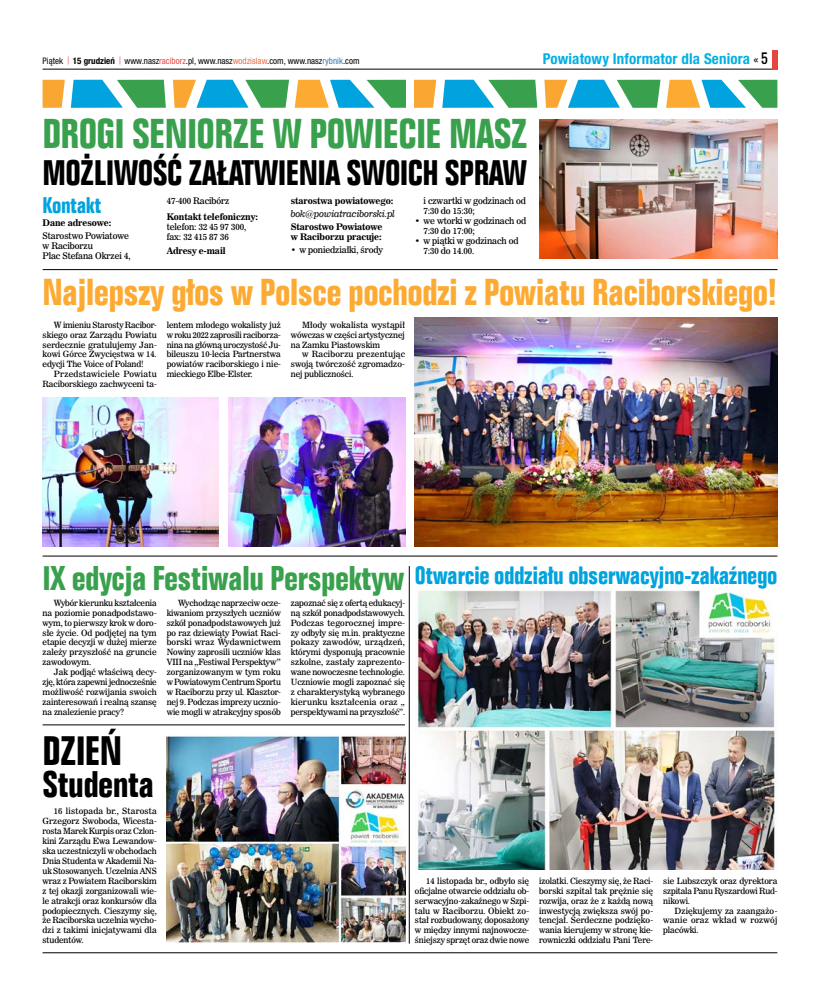
<style>
.page{position:relative;width:820px;height:993px;background:#fff}
.page>*{position:absolute;margin:0;border:0;box-sizing:border-box;transform-origin:0 0}
.t1{font:40.5px "Folio Bd Cn EU Normal";letter-spacing:-.02em;color:#39a14d}
.t2{font:40px "Folio Bd Cn EU Normal";letter-spacing:-.02em;color:#000}
.t3{font:36.5px "Folio Bd Cn EU Normal";letter-spacing:-.02em;color:#fdaa33}
.t4{font:36px "Folio Bd Cn EU Normal";letter-spacing:-.02em;color:#000}
.t5{font:34.5px "Folio Bd Cn EU Normal";letter-spacing:-.02em;color:#000}
.t6{font:33.4px "Folio Bd Cn EU Normal";letter-spacing:-.02em;color:#39a14d}
.t7{font:24.4px "Folio Bd Cn EU Normal";letter-spacing:-.02em;color:#00a3de}
.t8{font:22px "Folio Bd Cn EU Normal";letter-spacing:-.02em;color:#00a3de}
.t9{font:700 condensed 15px "Helvetica Neue LT Pro";letter-spacing:.01em;color:#00afe3}
.t10{font:9px/10px "News 706 EU";letter-spacing:-.01em;color:#000}
.t11{font:700 9px/10px "News 706 EU";letter-spacing:-.01em;color:#000}
.t12{font:condensed 9px "Helvetica Neue LT Pro";color:#000}
.t13{font:italic 9px "News 706 EU";letter-spacing:-.01em;color:#000}
.t14{font:8.5px/9.9px "News 706 EU";letter-spacing:-.01em;color:#000;text-align:justify}
.s1{font-family:"Oswald";font-weight:300;font-stretch:normal;color:#e74640}
.s2{font-weight:700}
.s3{color:#e74641}
.s4{color:#ec6e44}
.s5{color:#377db3}
.s6{font-weight:400;font-size:13px;color:#000}
.s7{font-family:"Oswald";font-weight:400;font-stretch:normal;font-size:13px;color:#000}
</style>
<div class="page">
<hr style="left:43px;top:69px;width:734px;height:1px;background:#000">
<div style="left:771px;top:50px;width:6px;height:19px;background:#e74640"></div>
<svg style="left:43px;top:80px;width:22px;height:28px"></svg>
<svg style="left:71px;top:80px;width:95px;height:28px"></svg>
<svg style="left:173px;top:80px;width:233px;height:28px"></svg>
<svg style="left:414px;top:80px;width:22px;height:28px"></svg>
<svg style="left:442px;top:80px;width:95px;height:28px"></svg>
<svg style="left:544px;top:80px;width:233px;height:28px"></svg>
<hr style="left:43px;top:951px;width:734px;height:1px;background:#000">
<img style="left:539px;top:119px;width:238px;height:140px">
<hr style="left:43px;top:269px;width:734px;height:1px;background:#000">
<img style="left:417px;top:589px;width:359px;height:280px">
<img style="left:415px;top:317px;width:362px;height:229px">
<img style="left:43px;top:397px;width:176px;height:149px">
<img style="left:229px;top:397px;width:176px;height:149px">
<hr style="left:43px;top:555px;width:734px;height:1px;background:#000">
<hr style="left:43px;top:724px;width:362px;height:1px;background:#000">
<hr style="left:409px;top:566px;width:1px;height:377px;background:#000">
<img style="left:167px;top:734px;width:238px;height:209px">
<p class="t12" style="left:43px;top:55px;width:318px">Piątek <span class="s1">|</span> <span class="s2">15 grudzień</span> <span class="s1">|</span> www.nasz<span class="s3">raciborz</span>.pl, www.nasz<span class="s4">wodzislaw</span>.com, www.nasz<span class="s5">rybnik</span>.com</p>
<h3 class="t9" style="left:542px;top:49px;width:226px">Powiatowy Informator dla Seniora <span class="s6">«</span> <span class="s7">5</span></h3>
<h1 class="t1" style="left:43px;top:108px;width:486px">DROGI SENIORZE W POWIECIE MASZ</h1>
<h3 class="t5" style="left:43px;top:151px;width:486px">MOŻLIWOŚĆ ZAŁATWIENIA SWOICH SPRAW</h3>
<h3 class="t8" style="left:43px;top:191px;width:60px">Kontakt</h3>
<p class="t11" style="left:43px;top:218px;width:70px">Dane adresowe:</p>
<p class="t10" style="left:43px;top:231px;width:89px">Starostwo Powiatowe w Raciborzu<br>Plac Stefana Okrzei 4,</p>
<p class="t10" style="left:167px;top:197px;width:64px">47-400 Racibórz</p>
<p class="t11" style="left:167px;top:212px;width:93px">Kontakt telefoniczny:</p>
<p class="t10" style="left:167px;top:223px;width:81px">telefon: 32 45 97 300, fax: 32 415 87 36</p>
<p class="t11" style="left:167px;top:245px;width:60px">Adresy e-mail</p>
<p class="t10" style="left:423px;top:197px;width:104px">i czwartki w godzinach od<br>7:30 do 15:30;</p>
<p class="t10" style="left:423px;top:217px;width:104px;text-indent:-9px">• we wtorki w godzinach od<br>7:30 do 17:00;</p>
<p class="t10" style="left:423px;top:237px;width:97px;text-indent:-9px">• w piątki w godzinach od<br>7:30 do 14.00.</p>
<h3 class="t3" style="left:43px;top:269px;width:736px">Najlepszy głos w Polsce pochodzi z Powiatu Raciborskiego!</h3>
<p class="t14" style="left:43px;top:320px;width:116px;text-indent:11px">W imieniu Starosty Racibor&shy;skiego oraz Zarządu Powiatu serdecznie gratulujemy Jan&shy;kowi Górce Zwycięstwa w 14. edycji The Voice of Poland!</p>
<p class="t14" style="left:43px;top:369px;width:116px;text-align:right">Przedstawiciele Powiatu<br>Raciborskiego zachwyceni ta-</p>
<p class="t11" style="left:291px;top:196px;width:104px">starostwa powiatowego:</p>
<p class="t13" style="left:291px;top:209px;width:105px">bok@powiatraciborski.pl</p>
<p class="t11" style="left:291px;top:222px;width:93px">Starostwo Powiatowe w Raciborzu pracuje:</p>
<p class="t10" style="left:291px;top:246px;width:94px">• w poniedziałki, środy</p>
<p class="t14" style="left:167px;top:320px;width:116px">lentem młodego wokalisty już w roku 2022 zaprosili raciborza&shy;nina na główną uroczystość Ju&shy;bileuszu 10-lecia Partnerstwa powiatów raciborskiego i nie&shy;mieckiego Elbe-Elster.</p>
<p class="t14" style="left:291px;top:320px;width:116px;text-indent:11px">Młody wokalista wystąpił wówczas w części artystycznej na Zamku Piastowskim</p>
<p class="t14" style="left:291px;top:350px;width:116px;text-indent:11px">w Raciborzu prezentując swoją twórczość zgromadzo&shy;nej publiczności.</p>
<h3 class="t6" style="left:43px;top:556px;width:363px">IX edycja Festiwalu Perspektyw</h3>
<p class="t14" style="left:43px;top:598px;width:116px;text-indent:11px">Wybór kierunku kształcenia na poziomie ponadpodstawo&shy;wym, to pierwszy krok w doro&shy;słe życie. Od podjętej na tym etapie decyzji w dużej mierze zależy przyszłość na gruncie zawodowym.</p>
<p class="t14" style="left:43px;top:667px;width:116px;text-indent:11px">Jak podjąć właściwą decy&shy;zję, która zapewni jednocześnie możliwość rozwijania swoich zainteresowań i realną szansę na znalezienie pracy?</p>
<p class="t14" style="left:167px;top:598px;width:116px;text-indent:11px">Wychodząc naprzeciw ocze&shy;kiwaniom przyszłych uczniów szkół ponadpodstawowych już po raz dziewiąty Powiat Raci&shy;borski wraz Wydawnictwem Nowiny zaprosili uczniów klas VIII na „Festiwal Perspektyw” zorganizowanym w tym roku w Powiatowym Centrum Sportu w Raciborzu przy ul. Klasztor&shy;nej 9. Podczas imprezy ucznio&shy;wie mogli w atrakcyjny sposób</p>
<p class="t14" style="left:291px;top:598px;width:116px">zapoznać się z ofertą edukacyj&shy;ną szkół ponadpodstawowych.<br>Podczas tegorocznej impre&shy;zy odbyły się m.in. praktyczne pokazy zawodów, urządzeń, którymi dysponują pracownie szkolne, zastały zaprezento&shy;wane nowoczesne technologie.<br>Uczniowie mogli zapoznać się z charakterystyką wybranego kierunku kształcenia oraz „ perspektywami na przyszłość”.</p>
<h2 class="t2" style="left:43px;top:725px;width:81px">DZIEŃ</h2>
<h3 class="t4" style="left:43px;top:761px;width:113px">Studenta</h3>
<p class="t14" style="left:43px;top:806px;width:116px;text-indent:11px">16 listopada br., Starosta Grzegorz Swoboda, Wicesta&shy;rosta Marek Kurpis oraz Człon&shy;kini Zarządu Ewa Lewandow&shy;ska uczestniczyli w obchodach Dnia Studenta w Akademii Na&shy;uk Stosowanych. Uczelnia ANS wraz z Powiatem Raciborskim z tej okazji zorganizowali wie&shy;le atrakcji oraz konkursów dla podopiecznych. Cieszymy się, że Raciborska uczelnia wycho&shy;dzi z takimi inicjatywami dla studentów.</p>
<h3 class="t7" style="left:415px;top:559px;width:364px">Otwarcie oddziału obserwacyjno-zakaźnego</h3>
<p class="t14" style="left:415px;top:875px;width:116px;text-indent:11px">14 listopada br., odbyło się oficjalne otwarcie oddziału ob&shy;serwacyjno-zakaźnego w Szpi&shy;talu w Raciborzu. Obiekt zo&shy;stał rozbudowany, doposażony w między innymi najnowocze&shy;śniejszy sprzęt oraz dwie nowe</p>
<p class="t14" style="left:539px;top:875px;width:116px">izolatki. Cieszymy się, że Raci&shy;borski szpital tak prężnie się rozwija, oraz że z każdą nową inwestycją zwiększa swój po&shy;tencjał. Serdeczne podzięko&shy;wania kierujemy w stronę kie&shy;rowniczki oddziału Pani Tere-</p>
<p class="t14" style="left:663px;top:875px;width:116px">sie Lubszczyk oraz dyrektora szpitala Panu Ryszardowi Rud&shy;nikowi.</p>
<p class="t14" style="left:663px;top:905px;width:116px;text-indent:11px">Dziękujemy za zaangażo&shy;wanie oraz wkład w rozwój placówki.</p>
</div>
